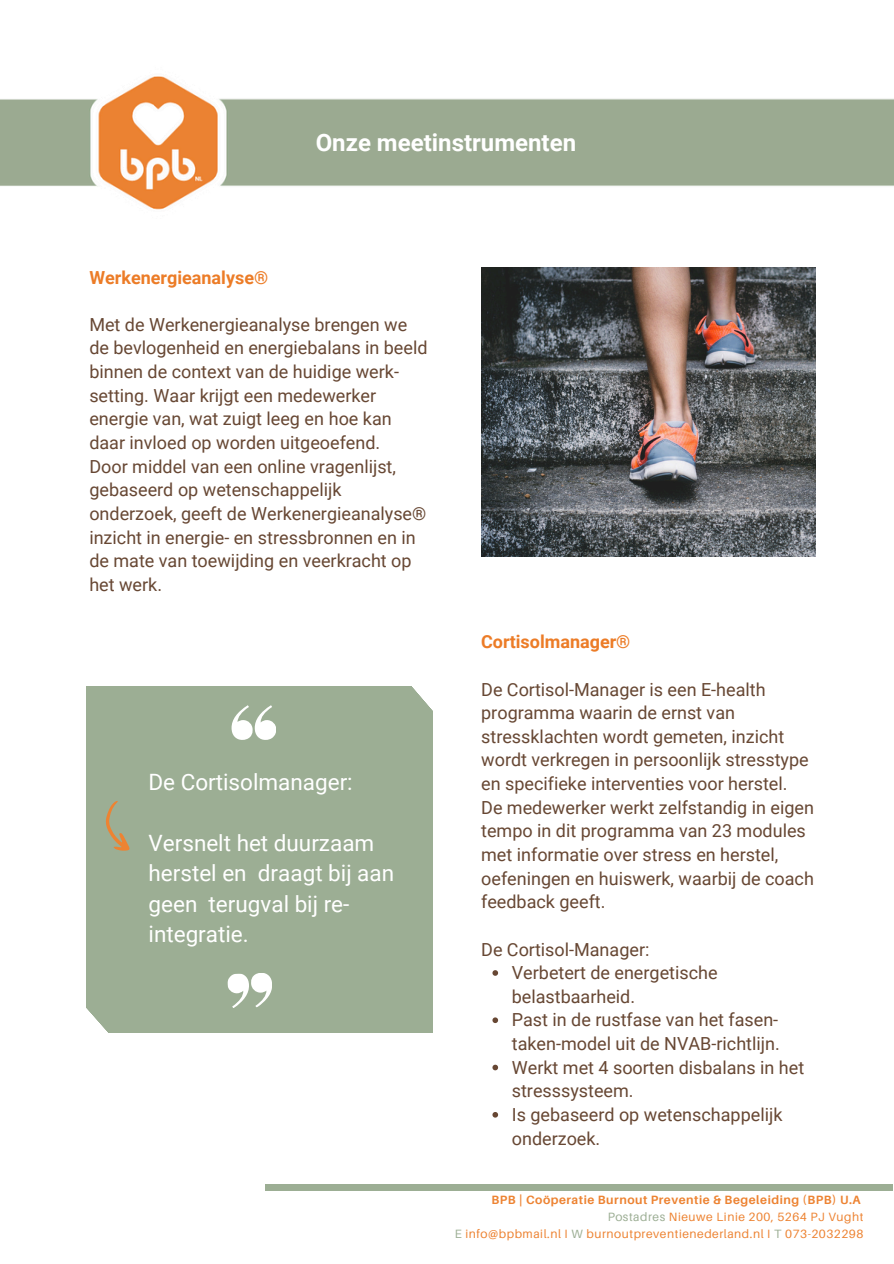
<style>
.page{position:relative;width:894px;height:1264px;background:#fff}
.page>*{position:absolute;margin:0;border:0;box-sizing:border-box;transform-origin:0 0}
.t1{font:700 24px "Roboto";color:#fff}
.t2{font:22.5px/30.3px "Roboto";color:#fff}
.t3{font:18px/23.7px "Roboto";color:#674733}
.t4{font:700 18px "Roboto";color:#ec7c27}
.t5{font:12px "Aileron";letter-spacing:.045em;color:#ed8332}
.t6{font:700 12px "Aileron";letter-spacing:.045em;color:#ed8332}
.s1{color:#9cae94}
</style>
<div class="page">
<img style="left:0;top:76px;width:893px;height:1115px">
<div style="left:265px;top:1183px;width:627px;height:7px;background:#9cae94"></div>
<img style="left:481px;top:267px;width:334px;height:289px">
<svg style="left:492px;top:970px;width:6px;height:5px"></svg>
<svg style="left:492px;top:1017px;width:6px;height:6px"></svg>
<svg style="left:492px;top:1064px;width:6px;height:6px"></svg>
<svg style="left:492px;top:1111px;width:6px;height:6px"></svg>
<div style="left:86px;top:686px;width:346px;height:346px;background:#9cae94"></div>
<svg style="left:397px;top:656px;width:74px;height:70px"></svg>
<svg style="left:47px;top:990px;width:74px;height:71px"></svg>
<svg style="left:227px;top:973px;width:45px;height:35px"></svg>
<svg style="left:231px;top:705px;width:45px;height:35px"></svg>
<svg style="left:105px;top:801px;width:25px;height:50px"></svg>
<p class="t1" style="left:315px;top:129px;width:262px">Onze meetinstrumenten</p>
<p class="t4" style="left:89px;top:267px;width:180px">Werkenergieanalyse®</p>
<p class="t3" style="left:89px;top:313px;width:339px">Met de Werkenergieanalyse brengen we de bevlogenheid en energiebalans in beeld binnen de context van de huidige werk&shy;setting. Waar krijgt een medewerker energie van, wat zuigt leeg en hoe kan daar invloed op worden uitgeoefend.<br>Door middel van een online vragenlijst, gebaseerd op wetenschappelijk onderzoek, geeft de Werkenergieanalyse® inzicht in energie- en stressbronnen en in de mate van toewijding en veerkracht op het werk.</p>
<p class="t2" style="left:148px;top:767px;width:206px">De Cortisolmanager:</p>
<p class="t2" style="left:148px;top:828px;width:247px">Versnelt het duurzaam herstel en draagt bij aan geen terugval bij re&shy;integratie.</p>
<h3 class="t4" style="left:481px;top:631px;width:151px">Cortisolmanager®</h3>
<h4 class="t3" style="left:481px;top:677px;width:334px">De Cortisol-Manager is een E-health programma waarin de ernst van stressklachten wordt gemeten, inzicht wordt verkregen in persoonlijk stresstype en specifieke interventies voor herstel.<br>De medewerker werkt zelfstandig in eigen tempo in dit programma van 23 modules met informatie over stress en herstel, oefeningen en huiswerk, waarbij de coach feedback geeft.</h4>
<p class="t3" style="left:481px;top:937px;width:170px">De Cortisol-Manager:</p>
<p class="t3" style="left:511px;top:961px;width:207px">Verbetert de energetische belastbaarheid.</p>
<p class="t3" style="left:511px;top:1008px;width:269px">Past in de rustfase van het fasen&shy;taken-model uit de NVAB-richtlijn.</p>
<h2 class="t3" style="left:511px;top:1055px;width:294px">Werkt met 4 soorten disbalans in het stresssysteem.</h2>
<h2 class="t3" style="left:511px;top:1102px;width:272px">Is gebaseerd op wetenschappelijk onderzoek.</h2>
<h3 class="t6" style="left:491px;top:1192px;width:370px">BPB | Coöperatie Burnout Preventie &amp; Begeleiding (BPB) U.A</h3>
<h4 class="t5" style="left:607px;top:1209px;width:257px"><span class="s1">Postadres</span> Nieuwe Linie 200, 5264 PJ Vught</h4>
<h4 class="t5" style="left:454px;top:1226px;width:410px"><span class="s1">E</span> info@bpbmail.nl I <span class="s1">W</span> burnoutpreventienederland.nl I <span class="s1">T</span> 073-2032298</h4>
</div>
